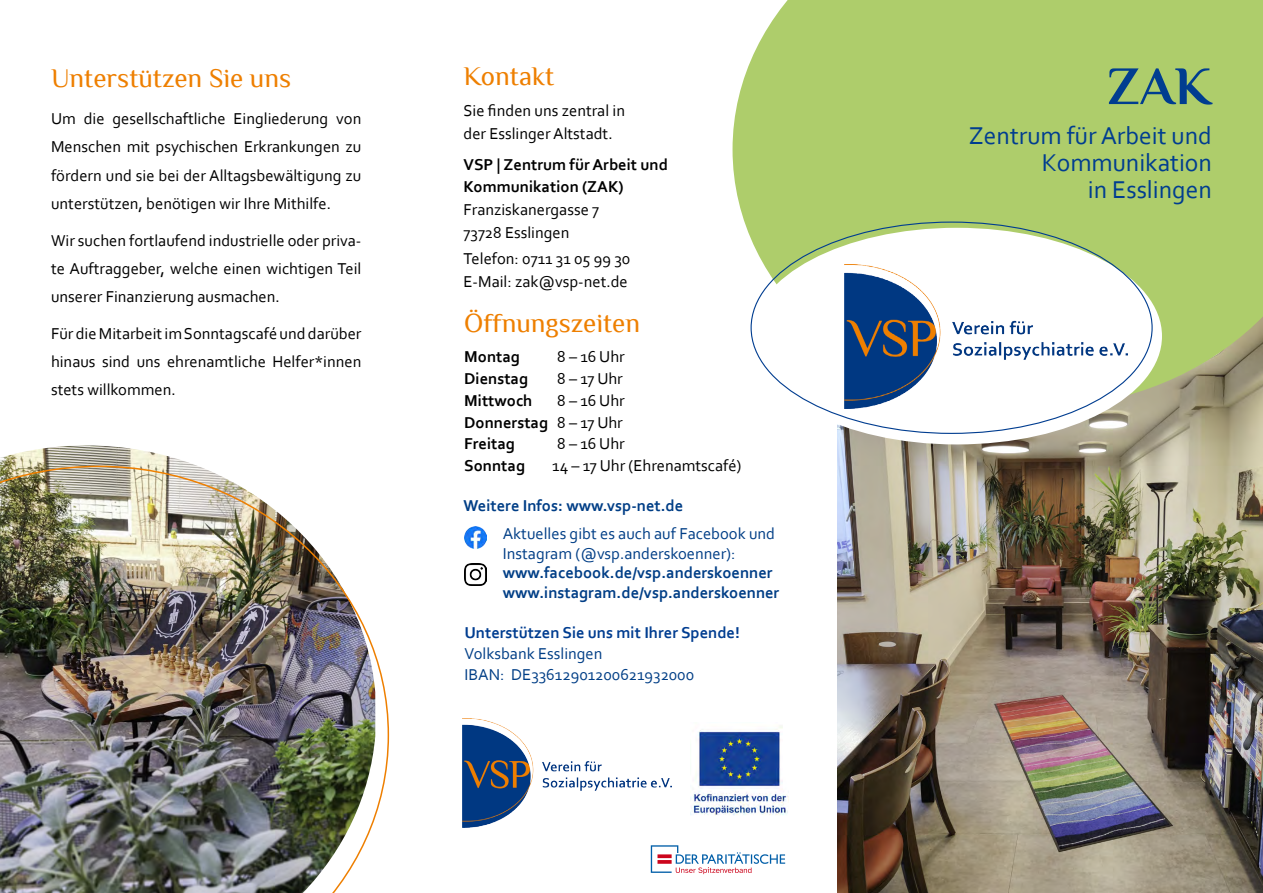
<style>
.page{position:relative;width:1263px;height:893px;background:#fff}
.page>*{position:absolute;margin:0;border:0;box-sizing:border-box;transform-origin:0 0}
.t1{font:700 54px "Philosopher";color:#003d90}
.t2{font:27px "Philosopher";color:#ee7f00}
.t3{font:25.5px/27px "Corbel";color:#003d90;text-align:right}
.t4{font:16.5px/28.2px "Corbel";color:#000;text-align:justify}
.t5{font:16.5px/21px "Corbel";color:#003e86}
.t6{font:700 16.5px/21.8px "Corbel";color:#000}
.t7{font:700 16.5px/19.8px "Corbel";color:#003e86}
.t8{font:700 16.5px "Corbel";color:#003d90}
.s1{font-weight:400}
</style>
<div class="page">
<img style="left:838px;top:408px;width:425px;height:485px">
<img style="left:0;top:445px;width:197px;height:21px">
<img style="left:0;top:466px;width:389px;height:427px">
<svg style="left:732px;top:0;width:531px;height:408px;background:#b1cd73"></svg>
<div style="left:752px;top:228px;width:410px;height:216px;background:#fff;border-radius:50%"></div>
<img style="left:844px;top:264px;width:284px;height:144px">
<img style="left:464px;top:527px;width:23px;height:22px">
<img style="left:464px;top:564px;width:23px;height:22px">
<svg style="left:651px;top:845px;width:134px;height:29px"></svg>
<img style="left:463px;top:718px;width:208px;height:110px">
<img style="left:690px;top:725px;width:98px;height:91px">
<h2 class="t2" style="left:51px;top:64px;width:242px">Unterstützen Sie uns</h2>
<p class="t4" style="left:51px;top:104px;width:312px">Um die gesellschaftliche Eingliederung von Menschen mit psychischen Erkrankungen zu fördern und sie bei der Alltagsbewältigung zu unterstützen, benötigen wir Ihre Mithilfe.</p>
<p class="t4" style="left:51px;top:226px;width:312px">Wir suchen fortlaufend industrielle oder priva&shy;te Auftraggeber, welche einen wichtigen Teil unserer Finanzierung ausmachen.</p>
<p class="t4" style="left:51px;top:319px;width:312px">Für die Mitarbeit im Sonntagscafé und darüber hinaus sind uns ehrenamtliche Helfer*innen stets willkommen.</p>
<h2 class="t2" style="left:463px;top:62px;width:92px">Kontakt</h2>
<p class="t4" style="left:463px;top:99px;width:163px;line-height:22.6px">Sie finden uns zentral in der Esslinger Altstadt.</p>
<p class="t6" style="left:463px;top:153px;width:206px;line-height:22.6px">VSP | Zentrum für Arbeit und<br>Kommunikation (ZAK)</p>
<p class="t4" style="left:463px;top:198px;width:137px;line-height:22.6px">Franziskanergasse 7<br>73728 Esslingen</p>
<p class="t4" style="left:463px;top:247px;width:168px;line-height:22.6px">Telefon: 0711 31 05 99 30<br>E-Mail: zak@vsp-net.de</p>
<h2 class="t2" style="left:464px;top:309px;width:177px">Öffnungszeiten</h2>
<p class="t6" style="left:464px;top:346px;width:57px">Montag</p>
<p class="t4" style="left:557px;top:342px;width:69px">8 – 16 Uhr</p>
<p class="t6" style="left:464px;top:367px;width:65px">Dienstag</p>
<p class="t4" style="left:557px;top:364px;width:67px">8 – 17 Uhr</p>
<p class="t6" style="left:464px;top:389px;width:70px">Mittwoch</p>
<p class="t6" style="left:464px;top:389px;width:162px;text-align:justify;text-indent:93px"><span class="s1">8 – 16 Uhr </span>Donnerstag <span class="s1">8 – 17 Uhr </span>Freitag</p>
<p class="t4" style="left:557px;top:429px;width:69px">8 – 16 Uhr</p>
<p class="t6" style="left:464px;top:454px;width:62px">Sonntag</p>
<p class="t4" style="left:552px;top:451px;width:191px">14 – 17 Uhr (Ehrenamtscafé)</p>
<p class="t7" style="left:463px;top:495px;width:221px">Weitere Infos: www.vsp-net.de</p>
<p class="t5" style="left:503px;top:523px;width:274px;line-height:19.8px">Aktuelles gibt es auch auf Facebook und<br>Instagram (@vsp.anderskoenner):</p>
<p class="t7" style="left:503px;top:563px;width:278px">www.facebook.de/vsp.anderskoenner www.instagram.de/vsp.anderskoenner</p>
<p class="t8" style="left:464px;top:622px;width:277px">Unterstützen Sie uns mit Ihrer Spende!</p>
<p class="t5" style="left:464px;top:642px;width:231px">Volksbank Esslingen<br>IBAN: DE33612901200621932000</p>
<h1 class="t1" style="left:1107px;top:57px;width:106px">ZAK</h1>
<h3 class="t3" style="left:969px;top:121px;width:244px">Zentrum für Arbeit und<br>Kommunikation<br>in Esslingen</h3>
</div>
